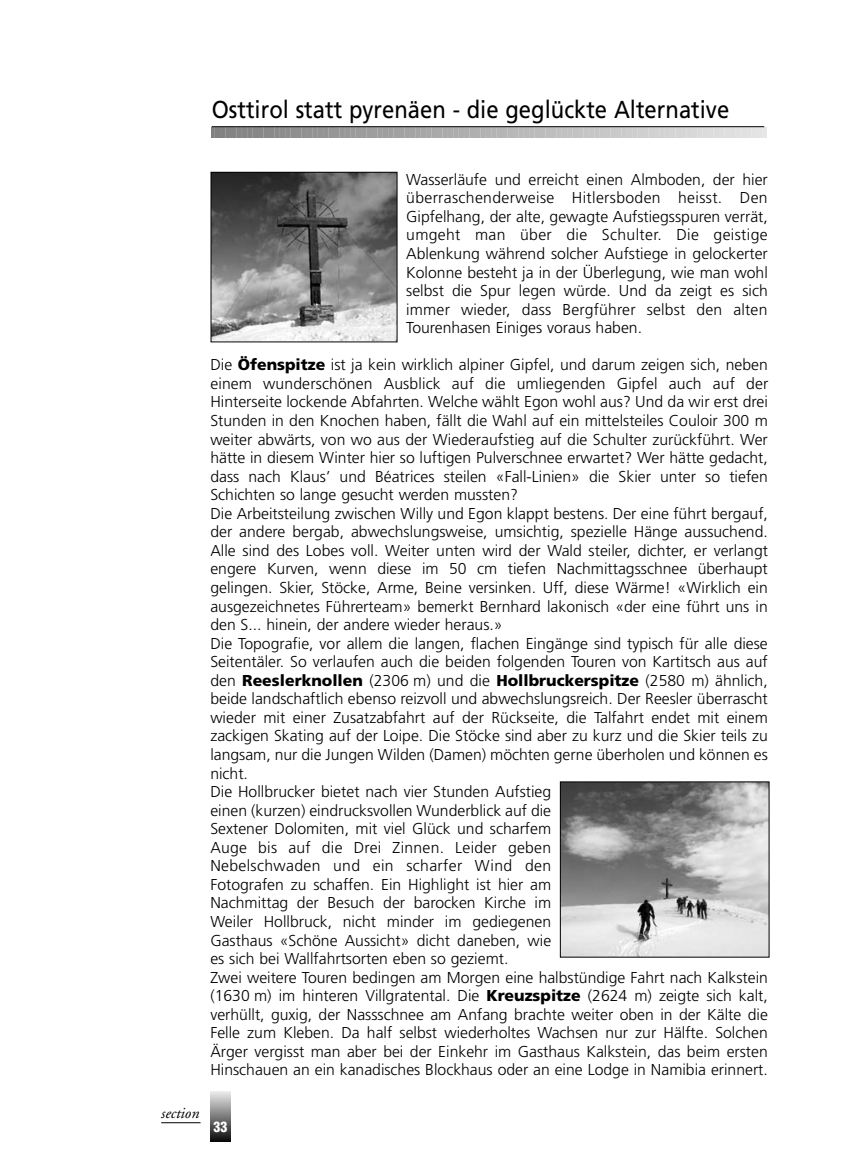
<style>
.page{position:relative;width:844px;height:1166px;background:#fff}
.page>*{position:absolute;margin:0;border:0;box-sizing:border-box;transform-origin:0 0}
.t1{font:24.5px "Frutiger";color:#000;scale:.9 1}
.t2{font:300 15.75px/18.6px "Frutiger";color:#000;text-align:justify}
.t3{font:italic 15.75px "Adobe Garamond";color:#000}
.t4{font:900 condensed 14px "Helvetica";color:#fff}
.s1{font-weight:900}
</style>
<div class="page">
<hr style="left:161px;top:1122px;width:39px;height:1px;background:#000">
<svg style="left:210px;top:1091px;width:20px;height:51px"></svg>
<svg style="left:211px;top:128px;width:554px;height:10px;background:#b3b3b3"></svg>
<hr style="left:212px;top:126px;width:552px;height:1px;background:#000">
<img style="left:212px;top:174px;width:183px;height:166px">
<div style="left:210px;top:172px;width:187px;height:170px;border:1px solid #000"></div>
<img style="left:561px;top:783px;width:206px;height:172px">
<div style="left:559px;top:781px;width:210px;height:176px;border:1px solid #000"></div>
<h1 class="t1" style="left:212px;top:99px;width:576px">Osttirol statt pyrenäen - die geglückte Alternative</h1>
<p class="t2" style="left:406px;top:171px;width:363px">Wasserläufe und erreicht einen Almboden, der hier überraschenderweise Hitlersboden heisst. Den Gipfelhang, der alte, gewagte Aufstiegsspuren verrät, umgeht man über die Schulter. Die geistige Ablenkung während solcher Aufstiege in gelockerter Kolonne besteht ja in der Überlegung, wie man wohl selbst die Spur legen würde. Und da zeigt es sich immer wieder, dass Bergführer selbst den alten Tourenhasen Einiges voraus haben.</p>
<p class="t2" style="left:210px;top:357px;width:559px;text-align:left">Die <span class="s1">Öfenspitze</span> ist ja kein wirklich alpiner Gipfel, und darum zeigen sich, neben einem wunderschönen Ausblick auf die umliegenden Gipfel auch auf der Hinterseite lockende Abfahrten. Welche wählt Egon wohl aus? Und da wir erst drei Stunden in den Knochen haben, fällt die Wahl auf ein mittelsteiles Couloir 300 m weiter abwärts, von wo aus der Wiederaufstieg auf die Schulter zurückführt. Wer hätte in diesem Winter hier so luftigen Pulverschnee erwartet? Wer hätte gedacht, dass nach Klaus’ und Béatrices steilen «Fall-Linien» die Skier unter so tiefen Schichten so lange gesucht werden mussten?<br>Die Arbeitsteilung zwischen Willy und Egon klappt bestens. Der eine führt bergauf, der andere bergab, abwechslungsweise, umsichtig, spezielle Hänge aussuchend.<br>Alle sind des Lobes voll. Weiter unten wird der Wald steiler, dichter, er verlangt engere Kurven, wenn diese im 50 cm tiefen Nachmittagsschnee überhaupt gelingen. Skier, Stöcke, Arme, Beine versinken. Uff, diese Wärme! «Wirklich ein ausgezeichnetes Führerteam» bemerkt Bernhard lakonisch «der eine führt uns in den S... hinein, der andere wieder heraus.»<br>Die Topografie, vor allem die langen, flachen Eingänge sind typisch für alle diese Seitentäler. So verlaufen auch die beiden folgenden Touren von Kartitsch aus auf den <span class="s1">Reeslerknollen</span> (2306 m) und die <span class="s1">Hollbruckerspitze</span> (2580 m) ähnlich, beide landschaftlich ebenso reizvoll und abwechslungsreich. Der Reesler überrascht wieder mit einer Zusatzabfahrt auf der Rückseite, die Talfahrt endet mit einem zackigen Skating auf der Loipe. Die Stöcke sind aber zu kurz und die Skier teils zu langsam, nur die Jungen Wilden (Damen) möchten gerne überholen und können es nicht.<br>Die Hollbrucker bietet nach vier Stunden Aufstieg<br>einen (kurzen) eindrucksvollen Wunderblick auf die<br>Sextener Dolomiten, mit viel Glück und scharfem<br>Auge bis auf die Drei Zinnen. Leider geben<br>Nebelschwaden und ein scharfer Wind den<br>Fotografen zu schaffen. Ein Highlight ist hier am<br>Nachmittag der Besuch der barocken Kirche im<br>Weiler Hollbruck, nicht minder im gediegenen<br>Gasthaus «Schöne Aussicht» dicht daneben, wie<br>es sich bei Wallfahrtsorten eben so geziemt.<br>Zwei weitere Touren bedingen am Morgen eine halbstündige Fahrt nach Kalkstein (1630 m) im hinteren Villgratental. Die <span class="s1">Kreuzspitze</span> (2624 m) zeigte sich kalt, verhüllt, guxig, der Nassschnee am Anfang brachte weiter oben in der Kälte die Felle zum Kleben. Da half selbst wiederholtes Wachsen nur zur Hälfte. Solchen Ärger vergisst man aber bei der Einkehr im Gasthaus Kalkstein, das beim ersten Hinschauen an ein kanadisches Blockhaus oder an eine Lodge in Namibia erinnert.</p>
<p class="t3" style="left:161px;top:1107px;width:40px">section</p>
<p class="t4" style="left:213px;top:1122px;width:15px">33</p>
</div>
